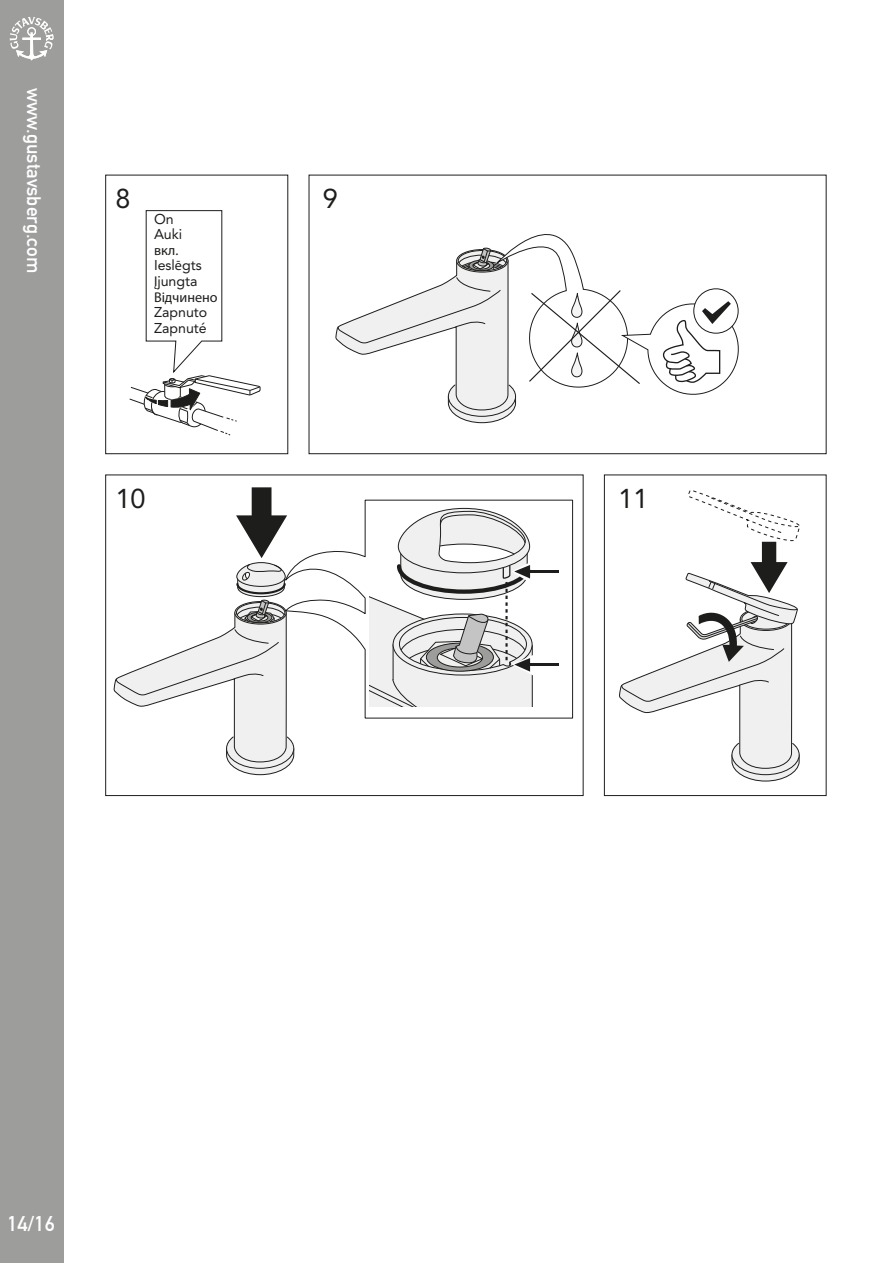
<style>
.page{position:relative;width:893px;height:1263px;background:#fff}
.page>*{position:absolute;margin:0;border:0;box-sizing:border-box;transform-origin:0 0}
.t1{font:27px "Avenir";color:#1d1d1b}
.t2{font:21px "DIN Mittelschrift";color:#fff}
.t3{font:19.35px "DIN Mittelschrift";color:#fff}
.t4{font:14.1px/15.6px "Avenir";color:#1d1d1b}
.t5{font:14.1px "Myriad Pro";color:#1d1d1b}
.s1{font-family:"Myriad Pro"}
</style>
<div class="page">
<div style="left:0;top:0;width:64px;height:1263px;background:#9d9d9c"></div>
<svg style="left:10px;top:17px;width:43px;height:44px"></svg>
<svg style="left:619px;top:490px;width:181px;height:292px"></svg>
<svg style="left:113px;top:487px;width:182px;height:289px"></svg>
<svg style="left:285px;top:499px;width:288px;height:220px"></svg>
<div style="left:105px;top:175px;width:183px;height:279px;border:1px solid #1d1d1b"></div>
<div style="left:309px;top:175px;width:518px;height:279px;border:1px solid #1d1d1b"></div>
<div style="left:105px;top:474px;width:479px;height:322px;border:1px solid #1d1d1b"></div>
<div style="left:604px;top:474px;width:223px;height:322px;border:1px solid #1d1d1b"></div>
<svg style="left:129px;top:210px;width:132px;height:226px"></svg>
<svg style="left:335px;top:234px;width:404px;height:190px"></svg>
<h3 class="t3" style="left:45px;top:88px;width:186px;rotate:90deg">www.gustavsberg.com</h3>
<h1 class="t1" style="left:115px;top:183px;width:17px">8</h1>
<h1 class="t1" style="left:323px;top:183px;width:17px">9</h1>
<p class="t4" style="left:154px;top:211px;width:30px">On<br>Auki</p>
<p class="t5" style="left:154px;top:241px;width:26px">вкл.</p>
<p class="t4" style="left:154px;top:258px;width:49px">Iesl<span class="s1">ē</span>gts<br><span class="s1">Į</span>jungta</p>
<p class="t5" style="left:154px;top:288px;width:65px">Відчинено</p>
<p class="t4" style="left:154px;top:305px;width:55px">Zapnuto<br>Zapnuté</p>
<h1 class="t1" style="left:115px;top:483px;width:32px">10</h1>
<h1 class="t1" style="left:618px;top:483px;width:32px">11</h1>
<h2 class="t2" style="left:7px;top:1211px;width:49px">14/16</h2>
</div>
